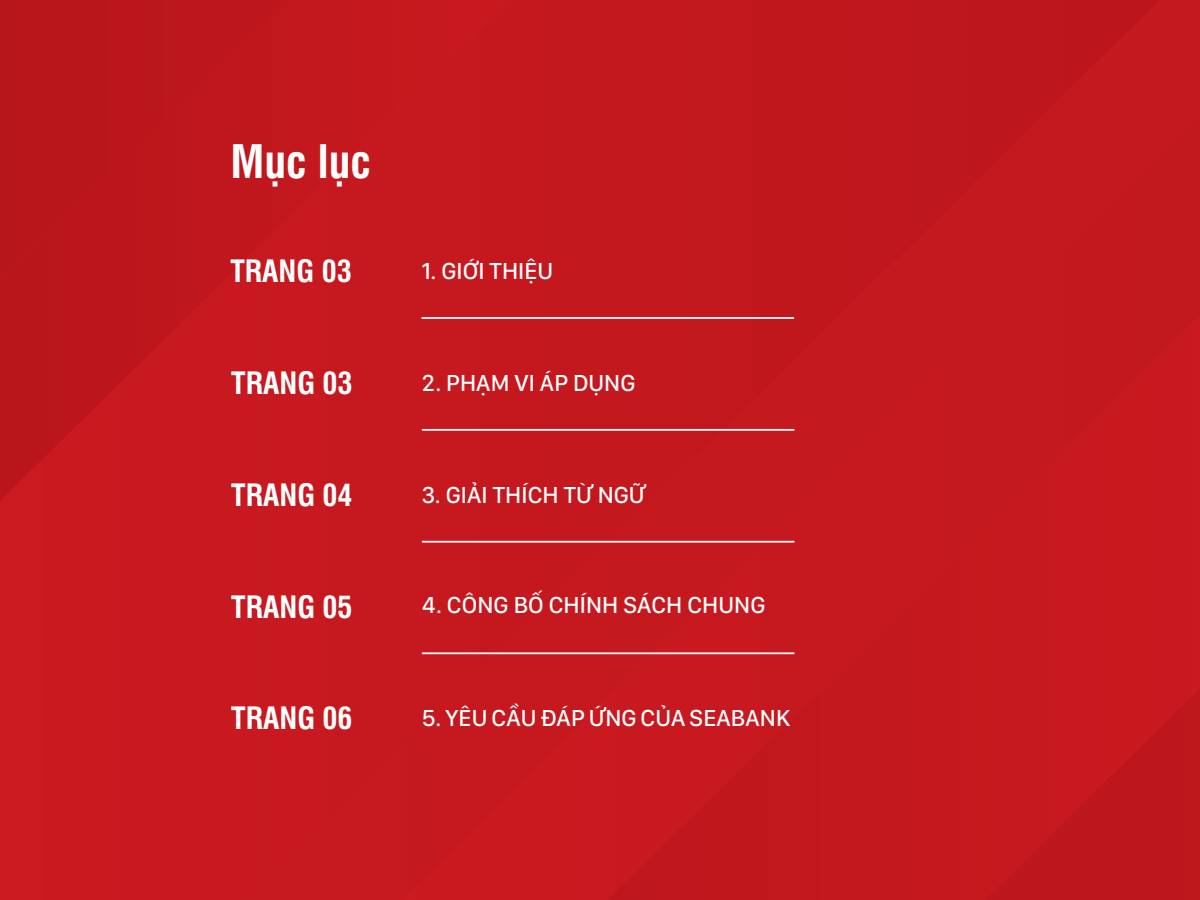
<style>
.page{position:relative;width:1200px;height:900px;background:#c4191f}
.page>*{position:absolute;margin:0;border:0;box-sizing:border-box;transform-origin:0 0}
.t1{font:700 45px "UTM Swiss Condensed";color:#fff}
.t2{font:700 30px "UTM Swiss Condensed";color:#fff}
.t3{font:500 24px "San Francisco Display";letter-spacing:.005em;color:#fff}
</style>
<div class="page">
<hr style="left:422px;top:317px;width:372px;height:2px;background:#fff">
<hr style="left:422px;top:429px;width:372px;height:2px;background:#fff">
<hr style="left:422px;top:541px;width:372px;height:2px;background:#fff">
<hr style="left:422px;top:652px;width:372px;height:2px;background:#fff">
<h1 class="t1" style="left:230px;top:127px;width:142px">Mục lục</h1>
<p class="t2" style="left:230px;top:248px;width:123px">TRANG 03</p>
<p class="t2" style="left:231px;top:360px;width:123px">TRANG 03</p>
<p class="t3" style="left:422px;top:255px;width:133px">1. GIỚI THIỆU</p>
<p class="t3" style="left:422px;top:367px;width:215px">2. PHẠM VI ÁP DỤNG</p>
<p class="t2" style="left:231px;top:472px;width:123px">TRANG 04</p>
<p class="t3" style="left:422px;top:479px;width:225px">3. GIẢI THÍCH TỪ NGỮ</p>
<p class="t2" style="left:231px;top:583px;width:123px">TRANG 05</p>
<p class="t3" style="left:422px;top:590px;width:345px">4. CÔNG BỐ CHÍNH SÁCH CHUNG</p>
<p class="t2" style="left:231px;top:695px;width:123px">TRANG 06</p>
<p class="t3" style="left:422px;top:703px;width:370px">5. YÊU CẦU ĐÁP ỨNG CỦA SEABANK</p>
</div>
